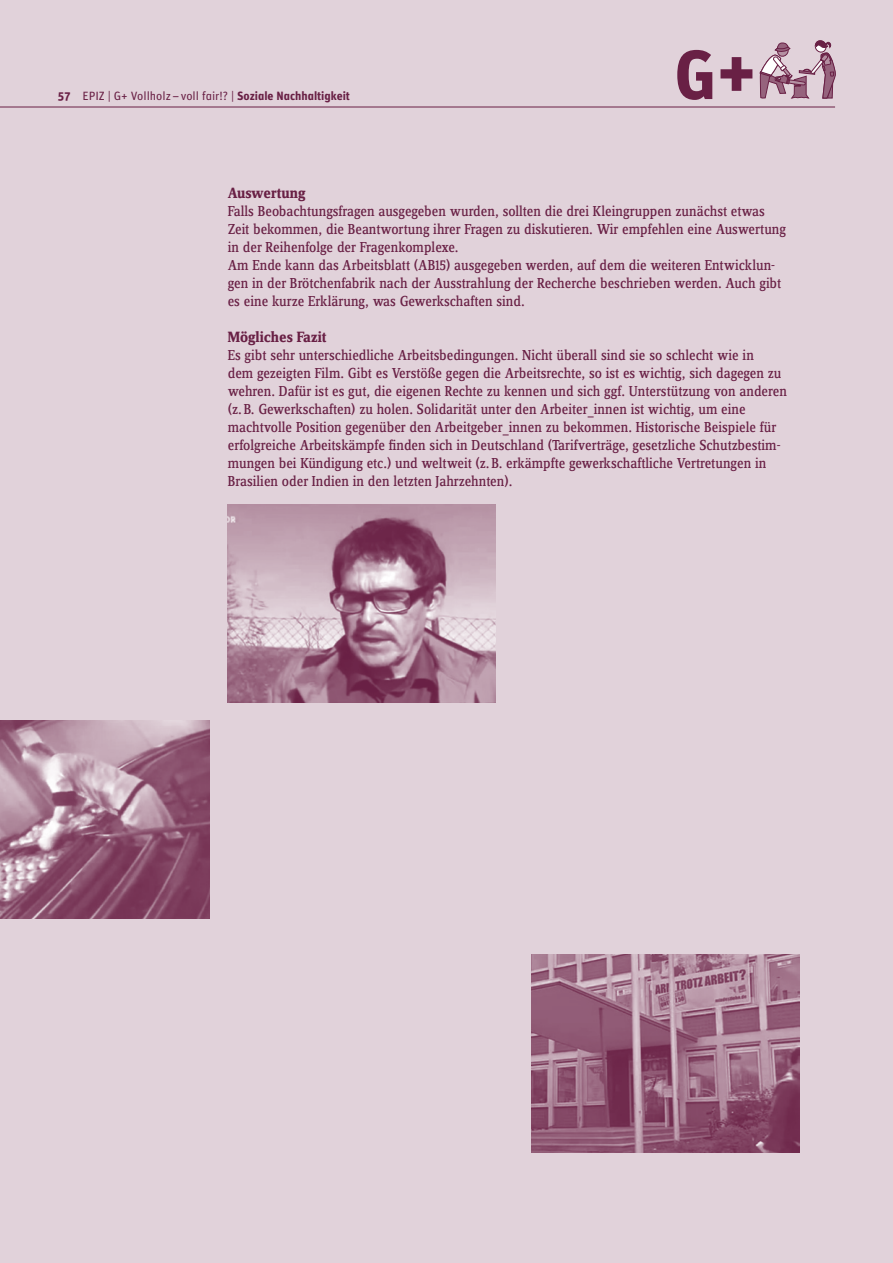
<style>
.page{position:relative;width:893px;height:1263px;background:#e1d2da}
.page>*{position:absolute;margin:0;border:0;box-sizing:border-box;transform-origin:0 0}
.t1{font:700 69.45px "Unit";color:#692045}
.t2{font:700 15.45px "Zine Serif Dis";color:#692045}
.t3{font:15px/18px "Zine Serif Dis";color:#692045}
.t4{font:12px "Unit Regular Alternate";color:#692045}
.t5{font:12px "Unit Bold Alternate";color:#692045}
.s1{font-family:"Unit Bold Alternate"}
</style>
<div class="page">
<hr style="left:0;top:107px;width:835px;height:1px;background:#692045">
<svg style="left:760px;top:40px;width:76px;height:59px"></svg>
<img style="left:228px;top:504px;width:267px;height:198px">
<img style="left:531px;top:954px;width:268px;height:198px">
<img style="left:0;top:720px;width:210px;height:198px">
<p class="t5" style="left:58px;top:89px;width:14px">57</p>
<p class="t4" style="left:82px;top:89px;width:269px">EPIZ | G+ Vollholz–voll fair!? | <span class="s1">Soziale Nachhaltigkeit</span></p>
<h1 class="t1" style="left:674px;top:30px;width:84px">G+</h1>
<p class="t2" style="left:228px;top:185px;width:79px">Auswertung</p>
<p class="t3" style="left:228px;top:203px;width:560px">Falls Beobachtungsfragen ausgegeben wurden, sollten die drei Kleingruppen zunächst etwas Zeit bekommen, die Beantwortung ihrer Fragen zu diskutieren. Wir empfehlen eine Auswertung in der Reihenfolge der Fragenkomplexe.<br>Am Ende kann das Arbeitsblatt (AB15) ausgegeben werden, auf dem die weiteren Entwicklun&shy;gen in der Brötchenfabrik nach der Ausstrahlung der Recherche beschrieben werden. Auch gibt es eine kurze Erklärung, was Gewerkschaften sind.</p>
<p class="t2" style="left:228px;top:329px;width:100px">Mögliches Fazit</p>
<p class="t3" style="left:228px;top:347px;width:561px">Es gibt sehr unterschiedliche Arbeitsbedingungen. Nicht überall sind sie so schlecht wie in<br>dem gezeigten Film. Gibt es Verstöße gegen die Arbeitsrechte, so ist es wichtig, sich dagegen zu wehren. Dafür ist es gut, die eigenen Rechte zu kennen und sich ggf. Unterstützung von anderen (z.B. Gewerkschaften) zu holen. Solidarität unter den Arbeiter_innen ist wichtig, um eine machtvolle Position gegenüber den Arbeitgeber_innen zu bekommen. Historische Beispiele für erfolgreiche Arbeitskämpfe finden sich in Deutschland (Tarifverträge, gesetzliche Schutzbestim&shy;mungen bei Kündigung etc.) und weltweit (z.B. erkämpfte gewerkschaftliche Vertretungen in Brasilien oder Indien in den letzten Jahrzehnten).</p>
</div>
